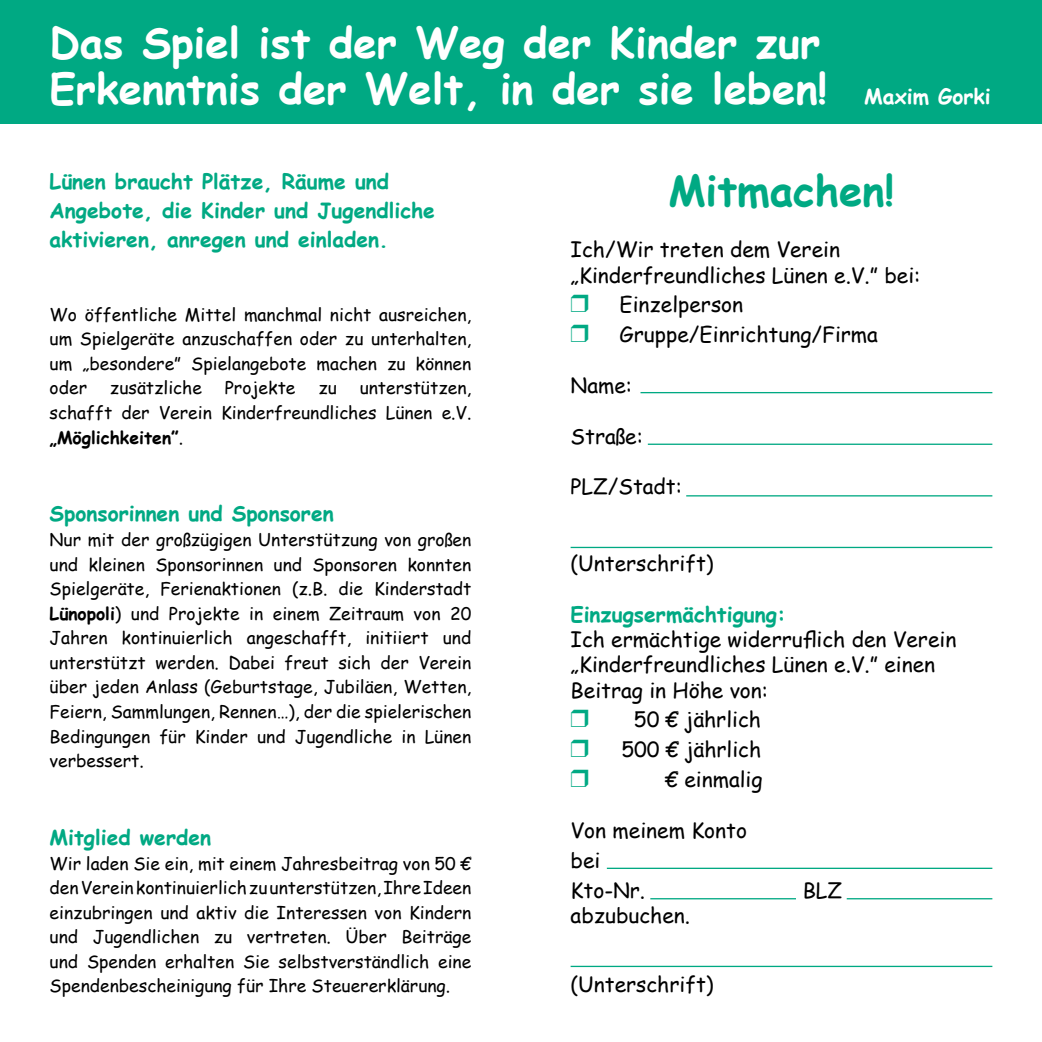
<style>
.page{position:relative;width:1042px;height:1042px;background:#fff}
.page>*{position:absolute;margin:0;border:0;box-sizing:border-box;transform-origin:0 0}
.t1{font:700 42px/45.5px "Comic Sans MS";color:#fff}
.t2{font:700 42px "Comic Sans MS";color:#00a983}
.t3{font:21px/25.4px "Comic Sans MS";color:#000}
.t4{font:700 21px/28.7px "Comic Sans MS";color:#00a983}
.t5{font:700 21px "Comic Sans MS";color:#fff}
.t6{font:17.5px/24.5px "Comic Sans MS";color:#000;text-align:justify}
.s1{font-weight:700}
.s2{color:#00a983}
</style>
<div class="page">
<div style="left:0;top:0;width:1042px;height:124px;background:#00a983"></div>
<hr style="left:640px;top:392px;width:352px;height:1px;background:#00a983">
<hr style="left:686px;top:495px;width:306px;height:1px;background:#00a983">
<hr style="left:648px;top:443px;width:344px;height:2px;background:#00a983">
<hr style="left:570px;top:547px;width:422px;height:1px;background:#00a983">
<hr style="left:607px;top:867px;width:385px;height:2px;background:#00a983">
<hr style="left:650px;top:898px;width:146px;height:1px;background:#00a983">
<hr style="left:847px;top:898px;width:145px;height:1px;background:#00a983">
<hr style="left:570px;top:966px;width:422px;height:1px;background:#00a983">
<h1 class="t1" style="left:50px;top:19px;width:779px">Das Spiel ist der Weg der Kinder zur<br>Erkenntnis der Welt, in der sie leben!</h1>
<p class="t5" style="left:864px;top:81px;width:128px">Maxim Gorki</p>
<p class="t4" style="left:50px;top:167px;width:387px">Lünen braucht Plätze, Räume und<br>Angebote, die Kinder und Jugendliche aktivieren, anregen und einladen.</p>
<p class="t6" style="left:50px;top:301px;width:423px">Wo öffentliche Mittel manchmal nicht ausreichen, um Spielgeräte anzuschaffen oder zu unterhalten, um „besondere” Spielangebote machen zu können oder</p>
<p class="t6" style="left:110px;top:375px;width:94px">zusätzliche</p>
<p class="t6" style="left:225px;top:375px;width:72px">Projekte</p>
<p class="t6" style="left:318px;top:375px;width:20px">zu</p>
<p class="t6" style="left:50px;top:375px;width:423px;text-indent:310px">unterstützen, schafft der Verein Kinderfreundliches Lünen e.V. <span class="s1">„Möglichkeiten”</span>.</p>
<p class="t4" style="left:50px;top:498px;width:286px">Sponsorinnen und Sponsoren</p>
<p class="t6" style="left:50px;top:527px;width:423px">Nur mit der großzügigen Unterstützung von großen und kleinen Sponsorinnen und Sponsoren konnten Spielgeräte, Ferienaktionen (z.B. die Kinderstadt <span class="s1">Lünopoli</span>) und Projekte in einem Zeitraum von 20<br>Jahren kontinuierlich angeschafft, initiiert und unterstützt werden. Dabei freut sich der Verein über jeden Anlass (Geburtstage, Jubiläen, Wetten, Feiern, Sammlungen, Rennen…), der die spielerischen Bedingungen für Kinder und Jugendliche in Lünen verbessert.</p>
<p class="t4" style="left:50px;top:822px;width:163px">Mitglied werden</p>
<p class="t6" style="left:50px;top:850px;width:423px">Wir laden Sie ein, mit einem Jahresbeitrag von 50 € den Verein kontinuierlich zu unterstützen, Ihre Ideen einzubringen und aktiv die Interessen von Kindern und Jugendlichen zu vertreten. Über Beiträge und Spenden erhalten Sie selbstverständlich eine Spendenbescheinigung für Ihre Steuererklärung.</p>
<h1 class="t2" style="left:668px;top:160px;width:227px">Mitmachen!</h1>
<p class="t3" style="left:570px;top:236px;width:351px">Ich/Wir treten dem Verein „Kinderfreundliches Lünen e.V.” bei:</p>
<p class="t3" style="left:570px;top:289px;width:309px;line-height:29.6px"><span class="s2">❒</span> Einzelperson<br><span class="s2">❒</span> Gruppe/Einrichtung/Firma</p>
<p class="t3" style="left:570px;top:371px;width:63px">Name:</p>
<p class="t3" style="left:570px;top:422px;width:74px">Straße:</p>
<p class="t3" style="left:570px;top:473px;width:113px">PLZ/Stadt:</p>
<p class="t3" style="left:570px;top:549px;width:144px">(Unterschrift)</p>
<p class="t4" style="left:570px;top:599px;width:217px">Einzugsermächtigung:</p>
<p class="t3" style="left:570px;top:626px;width:387px">Ich ermächtige widerruflich den Verein „Kinderfreundliches Lünen e.V.” einen<br>Beitrag in Höhe von:</p>
<p class="t3" style="left:634px;top:706px;width:128px">50 € jährlich</p>
<p class="t3" style="left:621px;top:736px;width:141px">500 € jährlich</p>
<p class="t3" style="left:665px;top:765px;width:99px">€ einmalig</p>
<p class="t3" style="left:570px;top:814px;width:178px;line-height:29.9px">Von meinem Konto bei<br>Kto-Nr.</p>
<p class="t3" style="left:803px;top:876px;width:41px">BLZ</p>
<p class="t3" style="left:570px;top:902px;width:121px">abzubuchen.</p>
<p class="t3" style="left:570px;top:971px;width:144px">(Unterschrift)</p>
</div>
